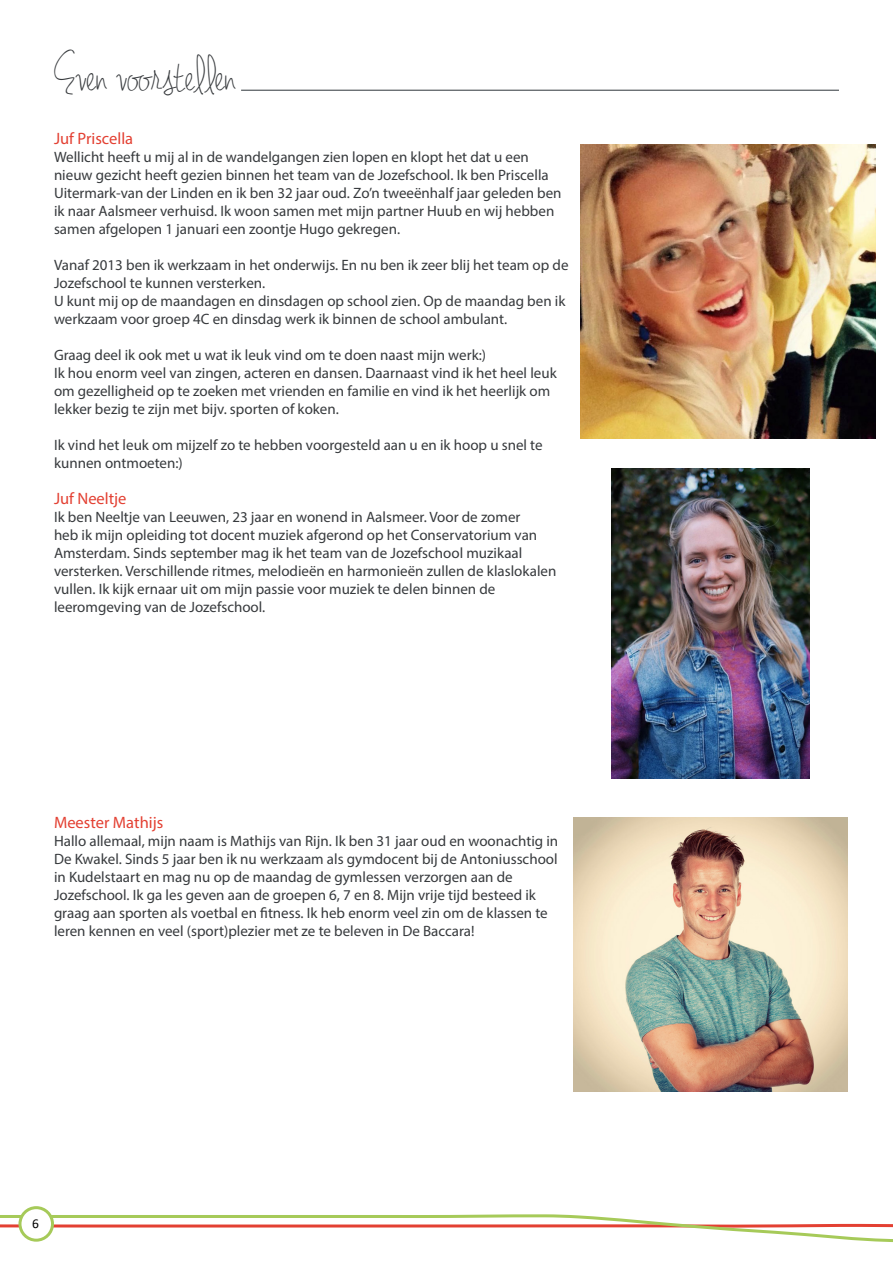
<style>
.page{position:relative;width:893px;height:1263px;background:#fff}
.page>*{position:absolute;margin:0;border:0;box-sizing:border-box;transform-origin:0 0}
.t1{font:48px "Jennifer Lynne";color:#373a3d}
.t2{font:16.5px "Myriad Pro";color:#e34032}
.t3{font:15px/18px "Myriad Pro";color:#373a3d}
.t4{font:13.5px "Calibri";color:#000}
</style>
<div class="page">
<svg style="left:0;top:1213px;width:893px;height:29px"></svg>
<div style="left:20px;top:1208px;width:33px;height:32px;background:#fff;border-radius:50%"></div>
<div style="left:18px;top:1206px;width:36px;height:36px;border:3px solid #a6ca59;border-radius:50%"></div>
<hr style="left:241px;top:90px;width:598px;height:1px;background:#2f353b">
<img style="left:580px;top:144px;width:295px;height:294px">
<img style="left:611px;top:468px;width:198px;height:310px">
<img style="left:573px;top:817px;width:274px;height:274px">
<h1 class="t1" style="left:54px;top:45px;width:183px">Even voorstellen</h1>
<p class="t2" style="left:54px;top:128px;width:81px">Juf Priscella</p>
<p class="t3" style="left:54px;top:148px;width:509px">Wellicht heeft u mij al in de wandelgangen zien lopen en klopt het dat u een nieuw gezicht heeft gezien binnen het team van de Jozefschool. Ik ben Priscella Uitermark-van der Linden en ik ben 32 jaar oud. Zo’n tweeënhalf jaar geleden ben ik naar Aalsmeer verhuisd. Ik woon samen met mijn partner Huub en wij hebben samen afgelopen 1 januari een zoontje Hugo gekregen.</p>
<p class="t3" style="left:54px;top:256px;width:516px">Vanaf 2013 ben ik werkzaam in het onderwijs. En nu ben ik zeer blij het team op de Jozefschool te kunnen versterken.<br>U kunt mij op de maandagen en dinsdagen op school zien. Op de maandag ben ik werkzaam voor groep 4C en dinsdag werk ik binnen de school ambulant.</p>
<p class="t3" style="left:54px;top:346px;width:504px">Graag deel ik ook met u wat ik leuk vind om te doen naast mijn werk:)<br>Ik hou enorm veel van zingen, acteren en dansen. Daarnaast vind ik het heel leuk om gezelligheid op te zoeken met vrienden en familie en vind ik het heerlijk om lekker bezig te zijn met bijv. sporten of koken.</p>
<p class="t3" style="left:54px;top:436px;width:490px">Ik vind het leuk om mijzelf zo te hebben voorgesteld aan u en ik hoop u snel te kunnen ontmoeten:)</p>
<p class="t2" style="left:54px;top:488px;width:74px">Juf Neeltje</p>
<p class="t3" style="left:54px;top:508px;width:504px">Ik ben Neeltje van Leeuwen, 23 jaar en wonend in Aalsmeer. Voor de zomer<br>heb ik mijn opleiding tot docent muziek afgerond op het Conservatorium van Amsterdam. Sinds september mag ik het team van de Jozefschool muzikaal versterken. Verschillende ritmes, melodieën en harmonieën zullen de klaslokalen vullen. Ik kijk ernaar uit om mijn passie voor muziek te delen binnen de leeromgeving van de Jozefschool.</p>
<p class="t2" style="left:54px;top:812px;width:111px">Meester Mathijs</p>
<p class="t3" style="left:54px;top:832px;width:506px">Hallo allemaal, mijn naam is Mathijs van Rijn. Ik ben 31 jaar oud en woonachtig in De Kwakel. Sinds 5 jaar ben ik nu werkzaam als gymdocent bij de Antoniusschool in Kudelstaart en mag nu op de maandag de gymlessen verzorgen aan de Jozefschool. Ik ga les geven aan de groepen 6, 7 en 8. Mijn vrije tijd besteed ik graag aan sporten als voetbal en fitness. Ik heb enorm veel zin om de klassen te leren kennen en veel (sport)plezier met ze te beleven in De Baccara!</p>
<p class="t4" style="left:32px;top:1214px;width:8px">6</p>
</div>
